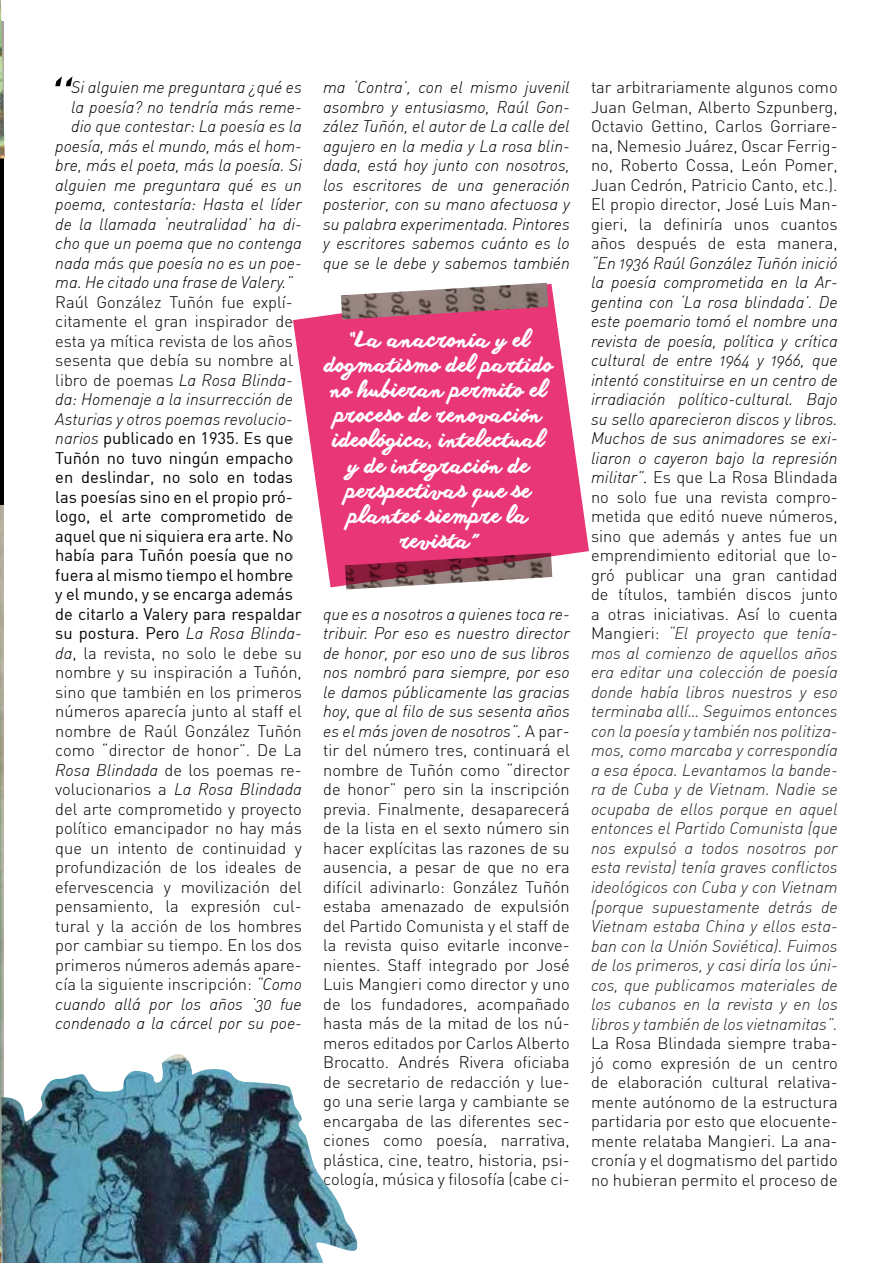
<style>
.page{position:relative;width:893px;height:1263px;background:#fff}
.page>*{position:absolute;margin:0;border:0;box-sizing:border-box;transform-origin:0 0}
.t1{font:71.25px "DIN Light Italic Alt";color:#000}
.t2{font:21px/25.2px "anothershabby";color:#fff;text-align:center}
.t3{font:300 16.5px/19.5px "DIN";color:#000;text-align:justify}
.t4{font:16.5px/19.5px "DIN Light Italic Alt";color:#000;text-align:justify}
.t5{font:16.5px/19.5px "DIN Light Italic Alt";color:#231f20;text-align:justify}
.s1{font-family:"DIN Light Italic Alt";font-weight:400}
.s2{font-weight:400}
.s3{font-family:"Times New Roman";font-style:italic}
.s4{font-family:"DIN";font-weight:300}
.s5{font-family:"Times New Roman";font-weight:400;font-style:italic}
.s6{font-family:"DIN";font-weight:300;color:#000}
</style>
<div class="page">
<img style="left:0;top:505px;width:3px;height:657px">
<img style="left:0;top:1162px;width:1px;height:101px">
<img style="left:346px;top:587px;width:40px;height:2px">
<svg style="left:293px;top:284px;width:296px;height:303px;fill:#e83676"></svg>
<img style="left:341px;top:283px;width:207px;height:36px">
<img style="left:1px;top:1054px;width:356px;height:209px">
<hr style="left:0;top:138px;width:3px;height:367px;background:#000">
<img style="left:0;top:0;width:5px;height:158px">
<h1 class="t1" style="left:43px;top:63px;width:30px">“</h1>
<p class="t4" style="left:71px;top:77px;width:232px">Si alguien me preguntara ¿qué es</p>
<p class="t4" style="left:71px;top:97px;width:232px">la poesía? no tendría más reme-</p>
<p class="t4" style="left:71px;top:116px;width:232px">dio que contestar: La poesía es la</p>
<p class="t4" style="left:55px;top:136px;width:248px">poesía, más el mundo, más el hom-</p>
<p class="t4" style="left:55px;top:155px;width:248px">bre, más el poeta, más la poesía. Si</p>
<p class="t4" style="left:55px;top:175px;width:248px">alguien me preguntara qué es un</p>
<p class="t4" style="left:55px;top:194px;width:248px">poema, contestaría: Hasta el líder</p>
<p class="t4" style="left:55px;top:214px;width:248px">de la llamada ‘neutralidad’ ha di-</p>
<p class="t4" style="left:55px;top:233px;width:248px">cho que un poema que no contenga</p>
<p class="t4" style="left:55px;top:253px;width:248px">nada más que poesía no es un poe-</p>
<p class="t4" style="left:55px;top:272px;width:239px">ma. He citado una frase de Valery.”</p>
<p class="t3" style="left:55px;top:292px;width:239px">Raúl González Tuñón fue explí&shy;citamente el gran inspirador de esta ya mítica revista de los años sesenta que debía su nombre al libro de poemas <span class="s1">La Rosa Blinda-</span></p>
<p class="t4" style="left:55px;top:389px;width:239px">da: Homenaje a la insurrección de<br>Asturias y otros poemas revolucio-</p>
<p class="t3" style="left:55px;top:428px;width:248px;text-align:left"><span class="s1">narios</span> <span class="s2">publicado en 1935. Es que<br>Tuñón no tuvo ningún empacho en deslindar, no solo en todas las poesías sino en el propio pró&shy;logo, el arte comprometido de aquel que ni siquiera era arte. No había para Tuñón poesía que no fuera al mismo tiempo el hombre y el mundo, y se encarga además de citarlo a Valery para respaldar su postura. Pero</span> <span class="s1">La Rosa Blinda&shy;da</span>, la revista, no solo le debe su nombre y su inspiración a Tuñón, sino que también en los primeros números aparecía junto al staff el nombre de Raúl González Tuñón como “director de honor”. De La<br><span class="s1">Rosa Blindada</span> de los poemas re&shy;volucionarios a <span class="s1">La Rosa Blindada </span>del arte comprometido y proyecto político emancipador no hay más que un intento de continuidad y profundización de los ideales de efervescencia y movilización del pensamiento, la expresión cul&shy;tural y la acción de los hombres por cambiar su tiempo. En los dos primeros números además apare&shy;cía la siguiente inscripción: <span class="s1">“Como</span></p>
<p class="t4" style="left:55px;top:994px;width:248px">cuando allá por los años ’30 fue condenado a la cárcel por su poe-</p>
<p class="t4" style="left:323px;top:77px;width:248px">ma ‘Contra’, con el mismo juvenil asombro y entusiasmo, Raúl Gon&shy;zález Tuñón, el autor de La calle del agujero en la media y La rosa blin&shy;dada, está hoy junto con nosotros, los escritores de una generación posterior, con su mano afectuosa y su palabra experimentada. Pintores y escritores sabemos cuánto es lo que se le debe y sabemos también</p>
<p class="t2" style="left:324px;top:327px;width:230px">“La anacronía y el dogmatismo del partido no hubieran permito el proceso de renovación ideológica, intelectual<br>y de integración de perspectivas que se planteó siempre la revista”</p>
<p class="t4" style="left:323px;top:604px;width:248px">que es a nosotros a quienes toca re&shy;tribuir. Por eso es nuestro director de honor, por eso uno de sus libros nos nombró para siempre, por eso le damos públicamente las gracias hoy, que al filo de sus sesenta años es el más joven de nosotros”<span class="s3">.</span> <span class="s4">A par-</span></p>
<p class="t3" style="left:323px;top:740px;width:248px">tir del número tres, continuará el nombre de Tuñón como “director de honor” pero sin la inscripción previa. Finalmente, desaparecerá de la lista en el sexto número sin hacer explícitas las razones de su ausencia, a pesar de que no era difícil adivinarlo: González Tuñón estaba amenazado de expulsión del Partido Comunista y el staff de la revista quiso evitarle inconve&shy;nientes. Staff integrado por José Luis Mangieri como director y uno de los fundadores, acompañado hasta más de la mitad de los nú&shy;meros editados por Carlos Alberto Brocatto. Andrés Rivera oficiaba de secretario de redacción y lue&shy;go una serie larga y cambiante se encargaba de las diferentes sec&shy;ciones como poesía, narrativa, plástica, cine, teatro, historia, psi&shy;cología, música y filosofía (cabe ci-</p>
<p class="t3" style="left:591px;top:77px;width:248px">tar arbitrariamente algunos como Juan Gelman, Alberto Szpunberg, Octavio Gettino, Carlos Gorriare&shy;na, Nemesio Juárez, Oscar Ferrig&shy;no, Roberto Cossa, León Pomer, Juan Cedrón, Patricio Canto, etc.).<br>El propio director, José Luis Man&shy;gieri, la definiría unos cuantos años después de esta manera,</p>
<p class="t4" style="left:591px;top:253px;width:248px">“En 1936 Raúl González Tuñón inició la poesía comprometida en la Ar&shy;gentina con ‘La rosa blindada’. De este poemario tomó el nombre una revista de poesía, política y crítica cultural de entre 1964 y 1966, que intentó constituirse en un centro de irradiación político-cultural. Bajo su sello aparecieron discos y libros.<br>Muchos de sus animadores se exi&shy;liaron o cayeron bajo la represión</p>
<p class="t3" style="left:591px;top:467px;width:248px"><span class="s1">militar”</span><span class="s5">.</span> Es que La Rosa Blindada no solo fue una revista compro&shy;metida que editó nueve números, sino que además y antes fue un emprendimiento editorial que lo&shy;gró publicar una gran cantidad de títulos, también discos junto a otras iniciativas. Así lo cuenta</p>
<p class="t5" style="left:591px;top:624px;width:248px"><span class="s6">Mangieri:</span> “El proyecto que tenía&shy;mos al comienzo de aquellos años era editar una colección de poesía donde había libros nuestros y eso terminaba allí… Seguimos entonces con la poesía y también nos politiza&shy;mos, como marcaba y correspondía a esa época. Levantamos la bande&shy;ra de Cuba y de Vietnam. Nadie se ocupaba de ellos porque en aquel entonces el Partido Comunista (que nos expulsó a todos nosotros por esta revista) tenía graves conflictos ideológicos con Cuba y con Vietnam (porque supuestamente detrás de Vietnam estaba China y ellos esta&shy;ban con la Unión Soviética). Fuimos de los primeros, y casi diría los úni&shy;cos, que publicamos materiales de los cubanos en la revista y en los libros y también de los vietnamitas”.</p>
<p class="t3" style="left:591px;top:1033px;width:248px">La Rosa Blindada siempre traba&shy;jó como expresión de un centro de elaboración cultural relativa&shy;mente autónomo de la estructura partidaria por esto que elocuente&shy;mente relataba Mangieri. La ana&shy;cronía y el dogmatismo del partido no hubieran permito el proceso de</p>
</div>
